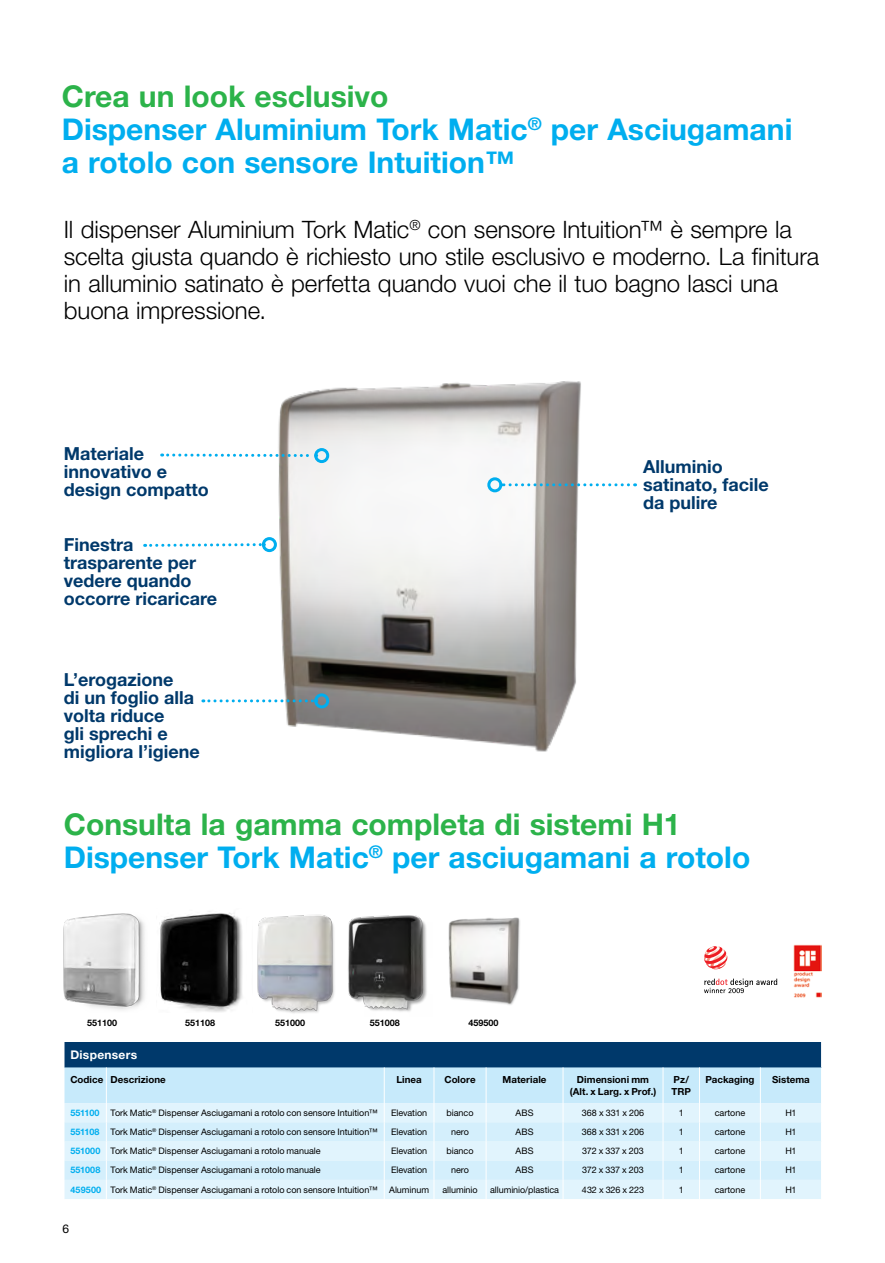
<style>
.page{position:relative;width:885px;height:1263px;background:#fff}
.page>*{position:absolute;margin:0;border:0;box-sizing:border-box;transform-origin:0 0}
.t1{font:700 30px/33px "Helvetica Neue LT Std";color:#00aeef}
.t2{font:300 24px/27px "Helvetica Neue LT Std";letter-spacing:-.005em;color:#000}
.t3{font:700 18px/18px "Helvetica Neue LT Std";color:#00396b}
.t4{font:700 12px "Helvetica Neue LT Std";letter-spacing:.025em;color:#fff}
.t5{font:12px "Helvetica Neue LT Std";color:#000}
.t6{font:700 9.75px/11.7px "Helvetica Neue LT Std";letter-spacing:.005em;color:#000;text-align:center}
.t7{font:9px "Helvetica Neue LT Std";letter-spacing:-.005em;color:#000}
.t8{font:700 9px "Helvetica Neue LT Std";color:#000}
.s1{color:#2cb34a}
.s2{font-weight:700;color:#00aeef}
</style>
<div class="page">
<img style="left:262px;top:381px;width:342px;height:371px">
<img style="left:159px;top:911px;width:84px;height:101px">
<img style="left:63px;top:913px;width:82px;height:97px">
<img style="left:448px;top:917px;width:72px;height:88px">
<svg style="left:162px;top:452px;width:153px;height:6px"></svg>
<div style="left:314px;top:448px;width:15px;height:15px;border:3px solid #00aeef;border-radius:50%"></div>
<svg style="left:145px;top:543px;width:118px;height:5px"></svg>
<div style="left:262px;top:537px;width:15px;height:15px;border:3px solid #00aeef;border-radius:50%"></div>
<svg style="left:502px;top:483px;width:126px;height:3px"></svg>
<div style="left:487px;top:477px;width:15px;height:15px;border:3px solid #00aeef;border-radius:50%"></div>
<svg style="left:203px;top:699px;width:111px;height:3px"></svg>
<div style="left:314px;top:693px;width:15px;height:15px;border:3px solid #00aeef;border-radius:50%"></div>
<img style="left:348px;top:915px;width:79px;height:97px">
<img style="left:257px;top:914px;width:78px;height:99px">
<svg style="left:704px;top:946px;width:23px;height:23px"></svg>
<svg style="left:704px;top:979px;width:73px;height:14px"></svg>
<img style="left:793px;top:944px;width:28px;height:54px">
<svg style="left:64px;top:1042px;width:758px;height:157px"></svg>
<h1 class="t1" style="left:62px;top:79px;width:732px"><span class="s1">Crea un look esclusivo<br></span>Dispenser Aluminium Tork Matic<sup>®</sup> per Asciugamani a rotolo con sensore Intuition™</h1>
<h2 class="t2" style="left:64px;top:216px;width:756px">Il dispenser Aluminium Tork Matic<sup>®</sup> con sensore Intuition™ è sempre la scelta giusta quando è richiesto uno stile esclusivo e moderno. La finitura in alluminio satinato è perfetta quando vuoi che il tuo bagno lasci una buona impressione.</h2>
<h3 class="t3" style="left:64px;top:444px;width:146px">Materiale innovativo e design compatto</h3>
<h3 class="t3" style="left:64px;top:535px;width:155px">Finestra trasparente per vedere quando occorre ricaricare</h3>
<h3 class="t3" style="left:64px;top:670px;width:137px">L’erogazione<br>di un foglio alla volta riduce<br>gli sprechi e migliora l’igiene</h3>
<h3 class="t3" style="left:643px;top:457px;width:127px">Alluminio satinato, facile da pulire</h3>
<h1 class="t1" style="left:64px;top:807px;width:688px"><span class="s1">Consulta la gamma completa di sistemi H1<br></span>Dispenser Tork Matic<sup>®</sup> per asciugamani a rotolo</h1>
<p class="t8" style="left:87px;top:1017px;width:32px">551100</p>
<p class="t8" style="left:185px;top:1017px;width:32px">551108</p>
<p class="t8" style="left:275px;top:1017px;width:32px">551000</p>
<p class="t8" style="left:370px;top:1017px;width:32px">551008</p>
<p class="t8" style="left:468px;top:1017px;width:32px">459500</p>
<h3 class="t4" style="left:70px;top:1047px;width:68px">Dispensers</h3>
<p class="t6" style="left:70px;top:1073px;width:97px">Codice Descrizione</p>
<p class="t6" style="left:396px;top:1073px;width:27px">Linea</p>
<p class="t6" style="left:444px;top:1073px;width:33px">Colore</p>
<p class="t6" style="left:502px;top:1073px;width:45px">Materiale</p>
<p class="t6" style="left:569px;top:1073px;width:88px">Dimensioni mm (Alt. x Larg. x Prof.)</p>
<p class="t6" style="left:671px;top:1073px;width:21px;text-align:left">Pz/<br>TRP</p>
<p class="t6" style="left:705px;top:1073px;width:51px">Packaging</p>
<p class="t6" style="left:772px;top:1073px;width:39px">Sistema</p>
<p class="t7" style="left:70px;top:1107px;width:309px"><span class="s2">551100</span> Tork Matic<sup>®</sup> Dispenser Asciugamani a rotolo con sensore Intuition™</p>
<p class="t7" style="left:391px;top:1107px;width:38px">Elevation</p>
<p class="t7" style="left:446px;top:1107px;width:29px">bianco</p>
<p class="t7" style="left:515px;top:1107px;width:19px">ABS</p>
<p class="t7" style="left:582px;top:1107px;width:64px">368 x 331 x 206</p>
<p class="t7" style="left:678px;top:1107px;width:7px">1</p>
<p class="t7" style="left:714px;top:1107px;width:32px">cartone</p>
<p class="t7" style="left:785px;top:1107px;width:13px">H1</p>
<p class="t7" style="left:70px;top:1126px;width:309px"><span class="s2">551108</span> Tork Matic<sup>®</sup> Dispenser Asciugamani a rotolo con sensore Intuition™</p>
<p class="t7" style="left:391px;top:1126px;width:38px">Elevation</p>
<p class="t7" style="left:451px;top:1126px;width:19px">nero</p>
<p class="t7" style="left:515px;top:1126px;width:19px">ABS</p>
<p class="t7" style="left:582px;top:1126px;width:64px">368 x 331 x 206</p>
<p class="t7" style="left:678px;top:1126px;width:7px">1</p>
<p class="t7" style="left:714px;top:1126px;width:32px">cartone</p>
<p class="t7" style="left:785px;top:1126px;width:13px">H1</p>
<p class="t7" style="left:70px;top:1146px;width:252px"><span class="s2">551000</span> Tork Matic<sup>®</sup> Dispenser Asciugamani a rotolo manuale</p>
<p class="t7" style="left:391px;top:1146px;width:38px">Elevation</p>
<p class="t7" style="left:446px;top:1146px;width:29px">bianco</p>
<p class="t7" style="left:515px;top:1146px;width:19px">ABS</p>
<p class="t7" style="left:582px;top:1146px;width:63px">372 x 337 x 203</p>
<p class="t7" style="left:678px;top:1146px;width:7px">1</p>
<p class="t7" style="left:714px;top:1146px;width:32px">cartone</p>
<p class="t7" style="left:785px;top:1146px;width:13px">H1</p>
<p class="t7" style="left:70px;top:1165px;width:252px"><span class="s2">551008</span> Tork Matic<sup>®</sup> Dispenser Asciugamani a rotolo manuale</p>
<p class="t7" style="left:391px;top:1165px;width:38px">Elevation</p>
<p class="t7" style="left:451px;top:1165px;width:19px">nero</p>
<p class="t7" style="left:515px;top:1165px;width:19px">ABS</p>
<p class="t7" style="left:582px;top:1165px;width:63px">372 x 337 x 203</p>
<p class="t7" style="left:678px;top:1165px;width:7px">1</p>
<p class="t7" style="left:714px;top:1165px;width:32px">cartone</p>
<p class="t7" style="left:785px;top:1165px;width:13px">H1</p>
<p class="t7" style="left:70px;top:1184px;width:309px"><span class="s2">459500</span> Tork Matic<sup>®</sup> Dispenser Asciugamani a rotolo con sensore Intuition™</p>
<p class="t7" style="left:389px;top:1184px;width:41px">Aluminum</p>
<p class="t7" style="left:442px;top:1184px;width:37px">alluminio</p>
<p class="t7" style="left:490px;top:1184px;width:71px">alluminio/plastica</p>
<p class="t7" style="left:582px;top:1184px;width:64px">432 x 326 x 223</p>
<p class="t7" style="left:678px;top:1184px;width:7px">1</p>
<p class="t7" style="left:714px;top:1184px;width:32px">cartone</p>
<p class="t7" style="left:785px;top:1184px;width:13px">H1</p>
<h3 class="t5" style="left:63px;top:1222px;width:8px">6</h3>
</div>
